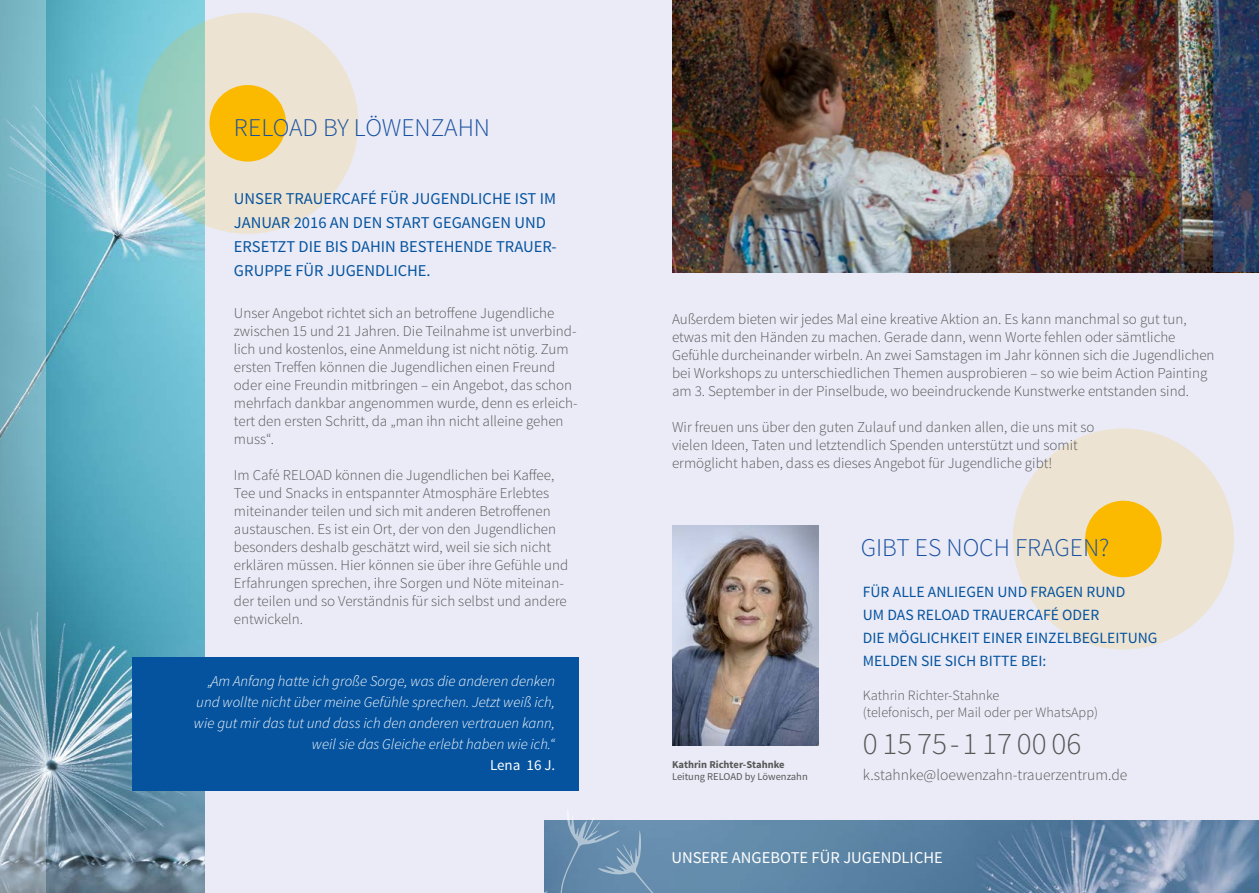
<style>
.page{position:relative;width:1259px;height:893px;background:#fff}
.page>*{position:absolute;margin:0;border:0;box-sizing:border-box;transform-origin:0 0}
.t1{font:300 31.2px "Source Sans Pro";letter-spacing:.075em;color:#575756}
.t2{font:300 25.5px "Source Sans Pro";color:#1951a0}
.t3{font:16.5px/24px "Source Sans Pro";color:#05539e}
.t4{font:16.5px "Source Sans Pro";color:#fff}
.t5{font:15.6px/22.6px "Source Sans Pro";color:#05539e}
.t6{font:300 15.6px "Source Sans Pro";color:#575756}
.t7{font:300 15px/18px "Source Sans Pro";color:#575756}
.t8{font:italic 300 15px/21px "Source Sans Pro";color:#fff;text-align:right}
.t9{font:15px "Source Sans Pro";color:#fff}
.t10{font:300 14.25px/17px "Source Sans Pro";color:#575756}
.t11{font:10.5px "Source Sans Pro";color:#575756}
.t12{font:700 10.5px "Source Sans Pro";color:#575756}
</style>
<div class="page">
<div style="left:0;top:0;width:629px;height:893px;background:#eaebf7"></div>
<div style="left:629px;top:0;width:630px;height:893px;background:#eaebf7"></div>
<img style="left:46px;top:0;width:158px;height:893px">
<svg style="left:0;top:0;width:46px;height:893px;background:#7fafbe"></svg>
<svg style="left:137px;top:13px;width:221px;height:221px;background:#d5ddcc"></svg>
<div style="left:1012px;top:428px;width:222px;height:221px;background:#ece3d2;border-radius:50%"></div>
<div style="left:209px;top:85px;width:77px;height:77px;background:#fbba00;border-radius:50%"></div>
<div style="left:1085px;top:501px;width:76px;height:76px;background:#fbba00;border-radius:50%"></div>
<img style="left:672px;top:0;width:541px;height:272px">
<div style="left:132px;top:657px;width:446px;height:134px;background:#05539e"></div>
<img style="left:672px;top:525px;width:147px;height:220px">
<svg style="left:1213px;top:0;width:46px;height:272px;background:#2d3f62"></svg>
<img style="left:544px;top:821px;width:715px;height:72px">
<svg style="left:559px;top:820px;width:134px;height:73px;background:#6b90af"></svg>
<h2 class="t2" style="left:234px;top:112px;width:258px">RELOAD BY LÖWENZAHN</h2>
<p class="t3" style="left:234px;top:187px;width:324px">UNSER TRAUERCAFÉ FÜR JUGENDLICHE IST IM JANUAR 2016 AN DEN START GEGANGEN UND ERSETZT DIE BIS DAHIN BESTEHENDE TRAUER-GRUPPE FÜR JUGENDLICHE.</p>
<p class="t7" style="left:234px;top:304px;width:345px">Unser Angebot richtet sich an betroffene Jugendliche zwischen 15 und 21 Jahren. Die Teilnahme ist unverbind&shy;lich und kostenlos, eine Anmeldung ist nicht nötig. Zum ersten Treffen können die Jugendlichen einen Freund oder eine Freundin mitbringen – ein Angebot, das schon mehrfach dankbar angenommen wurde, denn es erleich&shy;tert den ersten Schritt, da „man ihn nicht alleine gehen muss“.</p>
<p class="t7" style="left:234px;top:466px;width:336px">Im Café RELOAD können die Jugendlichen bei Kaffee, Tee und Snacks in entspannter Atmosphäre Erlebtes miteinander teilen und sich mit anderen Betroffenen austauschen. Es ist ein Ort, der von den Jugendlichen besonders deshalb geschätzt wird, weil sie sich nicht erklären müssen. Hier können sie über ihre Gefühle und Erfahrungen sprechen, ihre Sorgen und Nöte miteinan&shy;der teilen und so Verständnis für sich selbst und andere entwickeln.</p>
<p class="t8" style="left:194px;top:671px;width:363px">„Am Anfang hatte ich große Sorge, was die anderen denken und wollte nicht über meine Gefühle sprechen. Jetzt weiß ich, wie gut mir das tut und dass ich den anderen vertrauen kann, weil sie das Gleiche erlebt haben wie ich.“</p>
<p class="t9" style="left:490px;top:756px;width:67px">Lena 16 J.</p>
<p class="t7" style="left:672px;top:310px;width:544px">Außerdem bieten wir jedes Mal eine kreative Aktion an. Es kann manchmal so gut tun, etwas mit den Händen zu machen. Gerade dann, wenn Worte fehlen oder sämtliche Gefühle durcheinander wirbeln. An zwei Samstagen im Jahr können sich die Jugendlichen bei Workshops zu unterschiedlichen Themen ausprobieren – so wie beim Action Painting am 3. September in der Pinselbude, wo beeindruckende Kunstwerke entstanden sind.</p>
<p class="t7" style="left:672px;top:418px;width:424px">Wir freuen uns über den guten Zulauf und danken allen, die uns mit so vielen Ideen, Taten und letztendlich Spenden unterstützt und somit ermöglicht haben, dass es dieses Angebot für Jugendliche gibt!</p>
<p class="t12" style="left:672px;top:757px;width:114px">Kathrin Richter-Stahnke</p>
<p class="t11" style="left:672px;top:770px;width:137px">Leitung RELOAD by Löwenzahn</p>
<h2 class="t2" style="left:860px;top:532px;width:250px">GIBT ES NOCH FRAGEN?</h2>
<p class="t5" style="left:863px;top:581px;width:296px">FÜR ALLE ANLIEGEN UND FRAGEN RUND<br>UM DAS RELOAD TRAUERCAFÉ ODER<br>DIE MÖGLICHKEIT EINER EINZELBEGLEITUNG<br>MELDEN SIE SICH BITTE BEI:</p>
<p class="t10" style="left:863px;top:686px;width:237px">Kathrin Richter-Stahnke<br>(telefonisch, per Mail oder per WhatsApp)</p>
<h1 class="t1" style="left:863px;top:725px;width:220px">01575-1170006</h1>
<p class="t6" style="left:863px;top:765px;width:266px">k.stahnke@loewenzahn-trauerzentrum.de</p>
<p class="t4" style="left:671px;top:847px;width:273px">UNSERE ANGEBOTE FÜR JUGENDLICHE</p>
</div>
